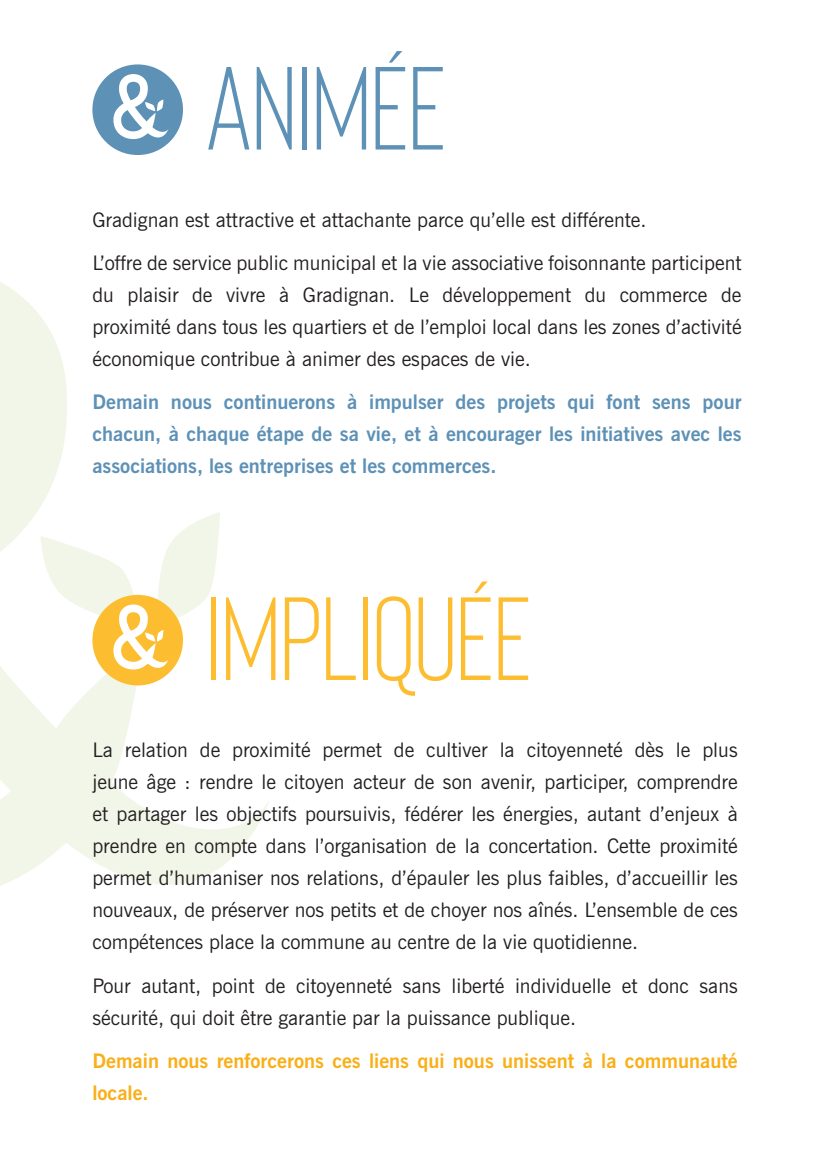
<style>
.page{position:relative;width:834px;height:1163px;background:#fff}
.page>*{position:absolute;margin:0;border:0;box-sizing:border-box;transform-origin:0 0}
.t1{font:117.8px "Bison";color:#fdbd31}
.t2{font:117.8px "Bison";color:#5d91b6}
.t3{font:20px/32px "News Gothic BT";color:#231f20}
.t4{font:700 20px/32px "News Gothic BT";color:#5d91b6;text-align:justify}
.t5{font:700 20px/32px "News Gothic BT";color:#faaf18}
</style>
<div class="page">
<svg style="left:0;top:282px;width:269px;height:604px"></svg>
<div style="left:92px;top:64px;width:91px;height:91px;background:#5d91b6;border-radius:50%"></div>
<svg style="left:113px;top:74px;width:55px;height:71px"></svg>
<div style="left:92px;top:594px;width:91px;height:91px;background:#fdbd31;border-radius:50%"></div>
<svg style="left:40px;top:511px;width:180px;height:164px"></svg>
<h1 class="t2" style="left:206px;top:36px;width:241px">ANIMÉE</h1>
<p class="t3" style="left:92px;top:198px;width:650px;line-height:43.4px">Gradignan est attractive et attachante parce qu’elle est différente.<br>L’offre de service public municipal et la vie associative foisonnante participent</p>
<p class="t3" style="left:92px;top:279px;width:650px;text-align:justify">du plaisir de vivre à Gradignan. Le développement du commerce de proximité dans tous les quartiers et de l’emploi local dans les zones d’activité économique contribue à animer des espaces de vie.</p>
<p class="t4" style="left:92px;top:386px;width:650px">Demain nous continuerons à impulser des projets qui font sens pour chacun, à chaque étape de sa vie, et à encourager les initiatives avec les associations, les entreprises et les commerces.</p>
<h1 class="t1" style="left:206px;top:566px;width:326px">IMPLIQUÉE</h1>
<p class="t3" style="left:92px;top:733px;width:646px;text-align:justify">La relation de proximité permet de cultiver la citoyenneté dès le plus jeune âge : rendre le citoyen acteur de son avenir, participer, comprendre et partager les objectifs poursuivis, fédérer les énergies, autant d’enjeux à prendre en compte dans l’organisation de la concertation. Cette proximité permet d’humaniser nos relations, d’épauler les plus faibles, d’accueillir les nouveaux, de préserver nos petits et de choyer nos aînés. L’ensemble de ces compétences place la commune au centre de la vie quotidienne.</p>
<p class="t3" style="left:92px;top:969px;width:646px">Pour autant, point de citoyenneté sans liberté individuelle et donc sans sécurité, qui doit être garantie par la puissance publique.</p>
<p class="t5" style="left:92px;top:1044px;width:646px">Demain nous renforcerons ces liens qui nous unissent à la communauté locale.</p>
</div>
